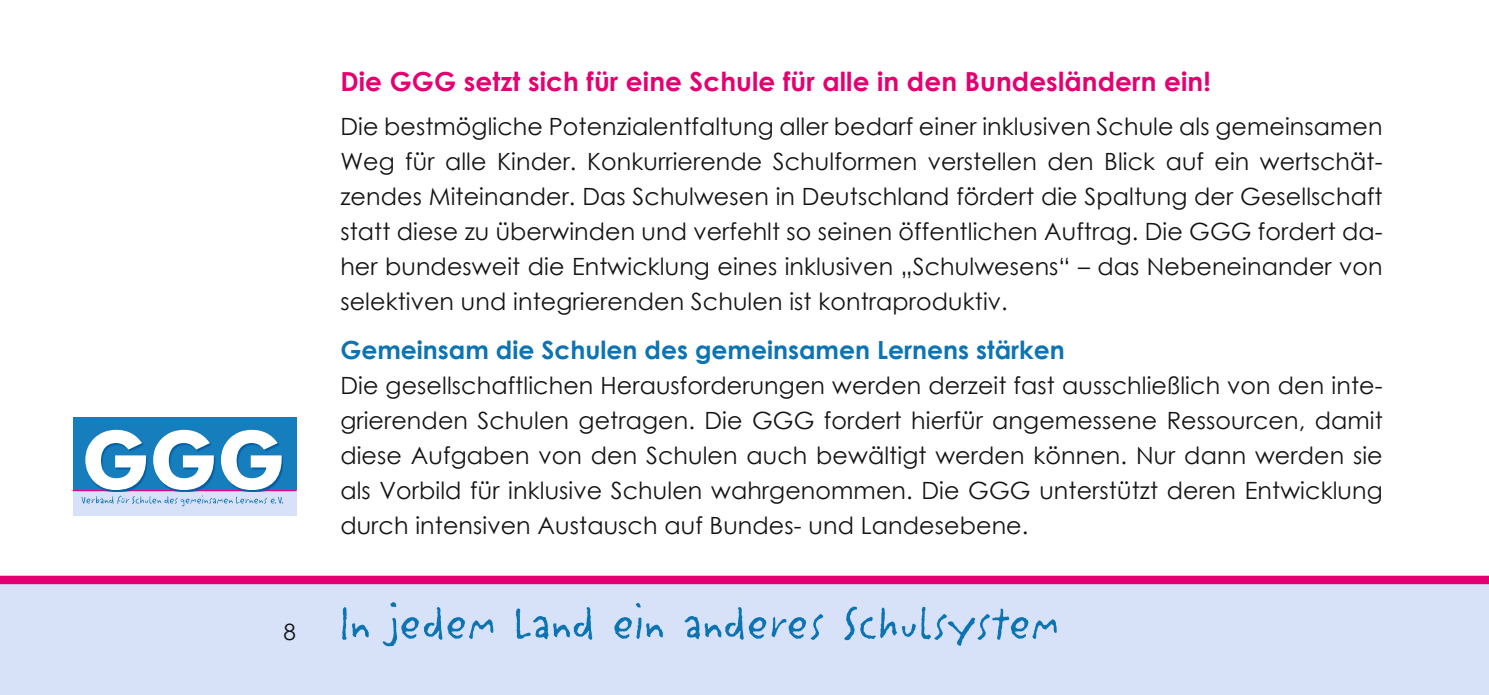
<style>
.page{position:relative;width:1489px;height:695px;background:#fff}
.page>*{position:absolute;margin:0;border:0;box-sizing:border-box;transform-origin:0 0}
.t1{font:700 80.5px "Futura BT";color:#fff}
.t2{font:700 26.25px "Century Gothic";letter-spacing:.005em;color:#e40070}
.t3{font:700 25px "Century Gothic";color:#0d74b3}
.t4{font:23.75px/35px "Century Gothic";letter-spacing:.005em;color:#131413;text-align:justify}
.t5{font:22.5px "Century Gothic";color:#131413}
</style>
<div class="page">
<div style="left:0;top:579px;width:1488px;height:115px;background:#d7e1f7"></div>
<div style="left:0;top:575px;width:1488px;height:9px;background:#e40070"></div>
<svg style="left:342px;top:602px;width:714px;height:44px"></svg>
<div style="left:73px;top:490px;width:223px;height:25px;background:#d7e1f7"></div>
<div style="left:73px;top:418px;width:223px;height:72px;background:#177ebe"></div>
<hr style="left:73px;top:490px;width:223px;height:1px;background:#e40070">
<svg style="left:87px;top:431px;width:196px;height:61px;fill:#0663a9"></svg>
<svg style="left:81px;top:495px;width:202px;height:11px"></svg>
<h1 class="t1" style="left:82px;top:411px;width:205px">GGG</h1>
<p class="t5" style="left:283px;top:616px;width:14px">8</p>
<p class="t2" style="left:340px;top:61px;width:871px">Die GGG setzt sich für eine Schule für alle in den Bundesländern ein!</p>
<p class="t4" style="left:340px;top:108px;width:1043px">Die bestmögliche Potenzialentfaltung aller bedarf einer inklusiven Schule als gemeinsamen Weg für alle Kinder. Konkurrierende Schulformen verstellen den Blick auf ein wertschät&shy;zendes Miteinander. Das Schulwesen in Deutschland fördert die Spaltung der Gesellschaft statt diese zu überwinden und verfehlt so seinen öffentlichen Auftrag. Die GGG fordert da&shy;her bundesweit die Entwicklung eines inklusiven „Schulwesens“ – das Nebeneinander von selektiven und integrierenden Schulen ist kontraproduktiv.</p>
<p class="t3" style="left:340px;top:331px;width:726px">Gemeinsam die Schulen des gemeinsamen Lernens stärken</p>
<p class="t4" style="left:340px;top:367px;width:1043px">Die gesellschaftlichen Herausforderungen werden derzeit fast ausschließlich von den inte&shy;grierenden Schulen getragen. Die GGG fordert hierfür angemessene Ressourcen, damit diese Aufgaben von den Schulen auch bewältigt werden können. Nur dann werden sie als Vorbild für inklusive Schulen wahrgenommen. Die GGG unterstützt deren Entwicklung durch intensiven Austausch auf Bundes- und Landesebene.</p>
</div>
